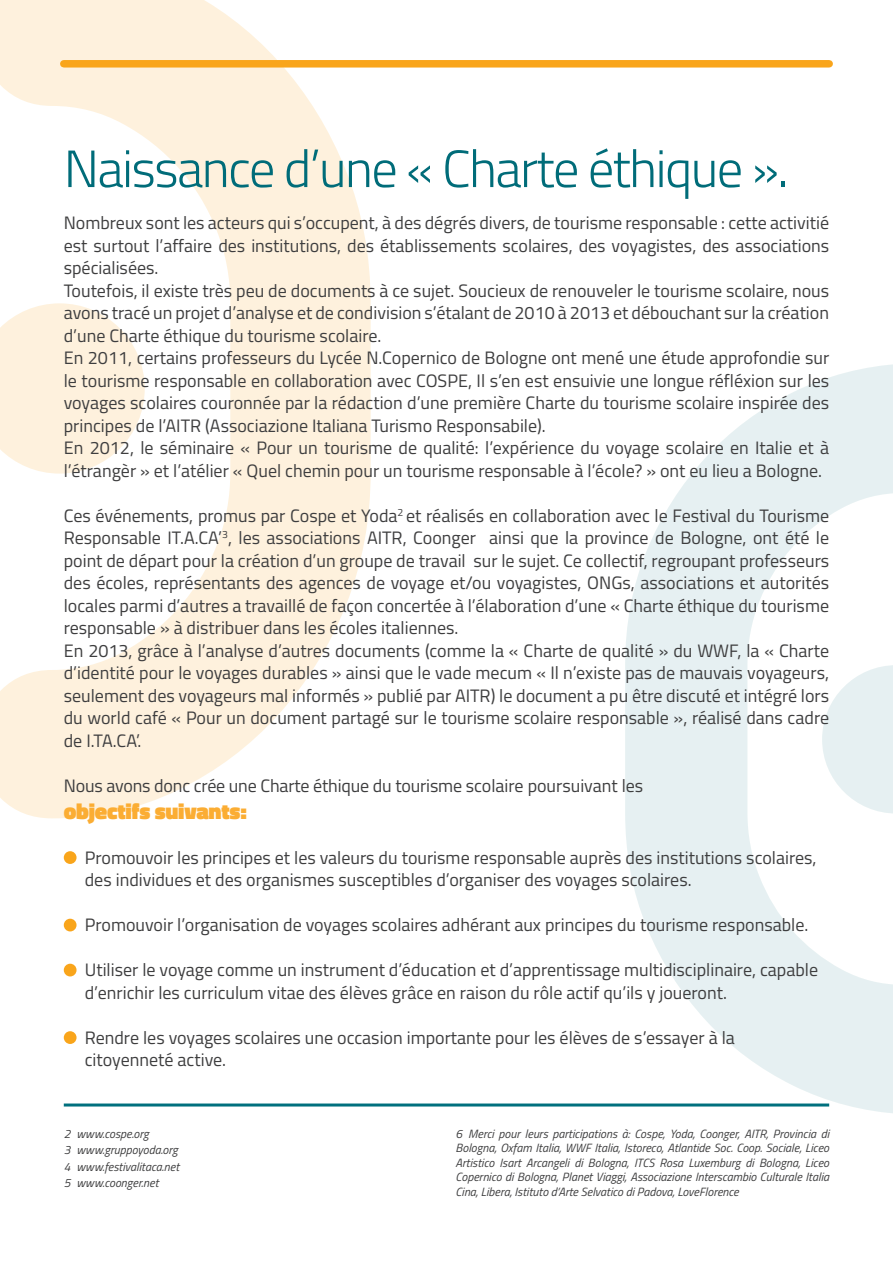
<style>
.page{position:relative;width:893px;height:1263px;background:#fff}
.page>*{position:absolute;margin:0;border:0;box-sizing:border-box;transform-origin:0 0}
.t1{font:300 52.5px "Titillium Web";letter-spacing:-.03em;color:#006c79}
.t2{font:900 22.5px "Titillium Web";letter-spacing:-.01em;color:#fbad33}
.t3{font:18px/22.5px "Titillium Web";color:#3e3e3f;text-align:justify}
.t4{font:italic 12px/14.4px "Titillium Web";color:#3e3e3f;text-align:justify}
</style>
<div class="page">
<svg style="left:0;top:0;width:371px;height:818px;fill:#fef1dd"></svg>
<svg style="left:625px;top:364px;width:268px;height:749px;fill:#e6f0f2"></svg>
<div style="left:64px;top:60px;width:765px;height:8px;background:#f9a51b"></div>
<div style="left:64px;top:851px;width:13px;height:13px;background:#f9a51b;border-radius:50%"></div>
<div style="left:64px;top:919px;width:13px;height:12px;background:#f9a51b;border-radius:50%"></div>
<div style="left:64px;top:964px;width:13px;height:12px;background:#f9a51b;border-radius:50%"></div>
<div style="left:64px;top:1031px;width:13px;height:13px;background:#f9a51b;border-radius:50%"></div>
<hr style="left:64px;top:1103px;width:765px;height:3px;background:#00707e">
<p class="t1" style="left:64px;top:131px;width:726px">Naissance d’une « Charte éthique ».</p>
<p class="t3" style="left:64px;top:211px;width:767px">Nombreux sont les acteurs qui s’occupent, à des dégrés divers, de tourisme responsable : cette activitié est surtout l’affaire des institutions, des établissements scolaires, des voyagistes, des associations spécialisées.</p>
<p class="t3" style="left:64px;top:278px;width:767px">Toutefois, il existe très peu de documents à ce sujet. Soucieux de renouveler le tourisme scolaire, nous avons tracé un projet d’analyse et de condivision s’étalant de 2010 à 2013 et débouchant sur la création d’une Charte éthique du tourisme scolaire.</p>
<p class="t3" style="left:64px;top:346px;width:767px">En 2011, certains professeurs du Lycée N.Copernico de Bologne ont mené une étude approfondie sur le tourisme responsable en collaboration avec COSPE, Il s’en est ensuivie une longue réfléxion sur les voyages scolaires couronnée par la rédaction d’une première Charte du tourisme scolaire inspirée des principes de l’AITR (Associazione Italiana Turismo Responsabile).</p>
<p class="t3" style="left:64px;top:436px;width:767px">En 2012, le séminaire « Pour un tourisme de qualité: l’expérience du voyage scolaire en Italie et à l’étrangèr » et l’atélier « Quel chemin pour un tourisme responsable à l’école? » ont eu lieu a Bologne.</p>
<p class="t3" style="left:64px;top:503px;width:767px">Ces événements, promus par Cospe et Yoda<sup>2</sup> et réalisés en collaboration avec le Festival du Tourisme Responsable IT.A.CA’<sup>3</sup>, les associations AITR, Coonger ainsi que la province de Bologne, ont été le point de départ pour la création d’un groupe de travail sur le sujet. Ce collectif, regroupant professeurs des écoles, représentants des agences de voyage et/ou voyagistes, ONGs, associations et autorités locales parmi d’autres a travaillé de façon concertée à l’élaboration d’une « Charte éthique du tourisme responsable » à distribuer dans les écoles italiennes.</p>
<p class="t3" style="left:64px;top:638px;width:767px">En 2013, grâce à l’analyse d’autres documents (comme la « Charte de qualité » du WWF, la « Charte d’identité pour le voyages durables » ainsi que le vade mecum « Il n’existe pas de mauvais voyageurs, seulement des voyageurs mal informés » publié par AITR) le document a pu être discuté et intégré lors du world café « Pour un document partagé sur le tourisme scolaire responsable », réalisé dans cadre de I.TA.CA’.</p>
<p class="t3" style="left:64px;top:773px;width:581px">Nous avons donc crée une Charte éthique du tourisme scolaire poursuivant les</p>
<p class="t2" style="left:64px;top:795px;width:185px">objectifs suivants:</p>
<p class="t3" style="left:85px;top:845px;width:733px">Promouvoir les principes et les valeurs du tourisme responsable auprès des institutions scolaires, des individues et des organismes susceptibles d’organiser des voyages scolaires.</p>
<p class="t3" style="left:85px;top:913px;width:725px">Promouvoir l’organisation de voyages scolaires adhérant aux principes du tourisme responsable.</p>
<p class="t3" style="left:85px;top:958px;width:735px">Utiliser le voyage comme un instrument d’éducation et d’apprentissage multidisciplinaire, capable</p>
<p class="t3" style="left:85px;top:980px;width:644px">d’enrichir les curriculum vitae des élèves grâce en raison du rôle actif qu’ils y joueront.</p>
<p class="t3" style="left:85px;top:1025px;width:652px">Rendre les voyages scolaires une occasion importante pour les élèves de s’essayer à la</p>
<p class="t3" style="left:85px;top:1048px;width:143px">citoyenneté active.</p>
<p class="t4" style="left:64px;top:1126px;width:87px">2 www.cospe.org</p>
<p class="t4" style="left:64px;top:1142px;width:116px">3 www.gruppoyoda.org</p>
<p class="t4" style="left:64px;top:1159px;width:117px">4 www.festivalitaca.net</p>
<p class="t4" style="left:64px;top:1175px;width:96px">5 www.coonger.net</p>
<p class="t4" style="left:455px;top:1126px;width:375px">6 Merci pour leurs participations à: Cospe, Yoda, Coonger, AITR, Provincia di Bologna, Oxfam Italia, WWF Italia, Istoreco, Atlantide Soc. Coop. Sociale, Liceo Artistico Isart Arcangeli di Bologna, ITCS Rosa Luxemburg di Bologna, Liceo Copernico di Bologna, Planet Viaggi, Associazione Interscambio Culturale Italia Cina, Libera, Istituto d’Arte Selvatico di Padova, LoveFlorence</p>
</div>
